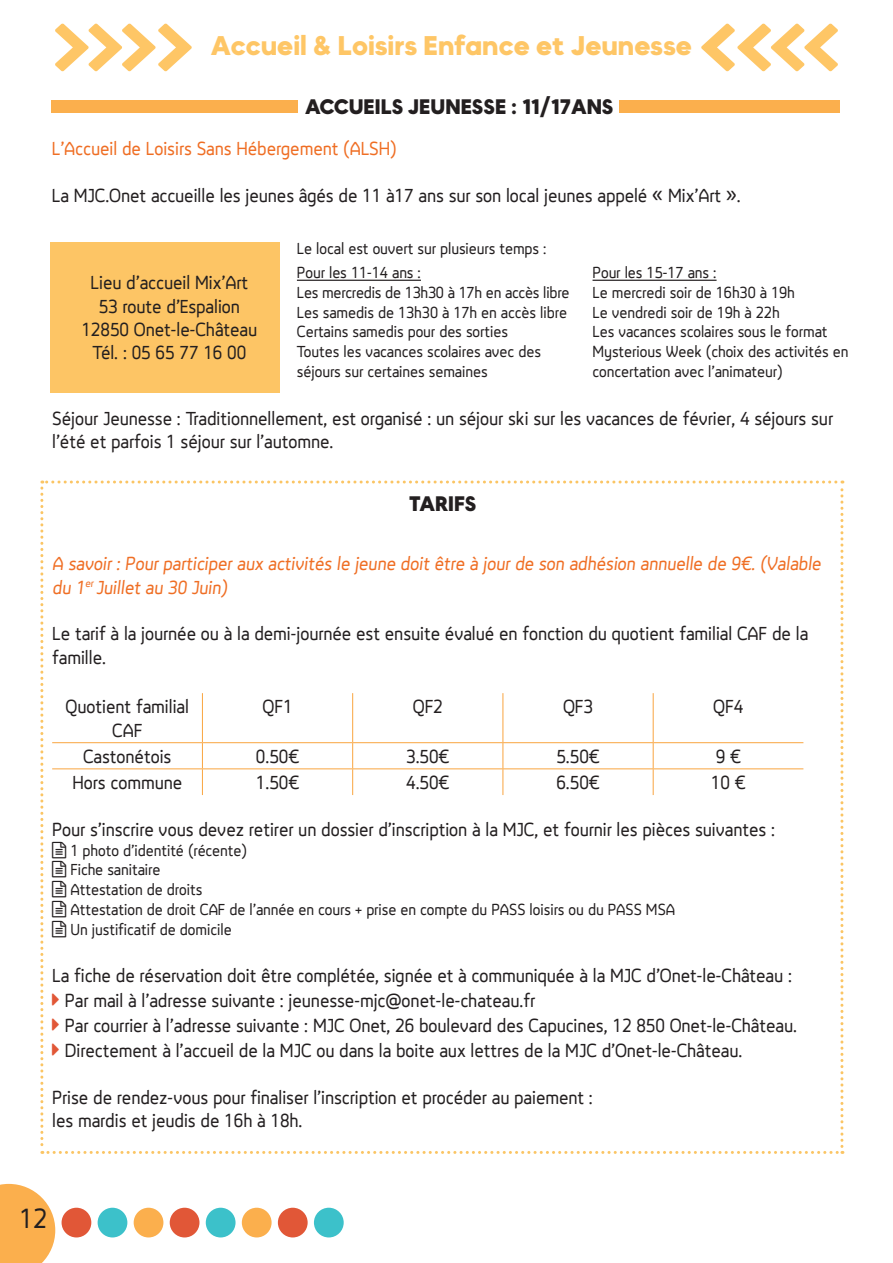
<style>
.page{position:relative;width:893px;height:1263px;background:#fff}
.page>*{position:absolute;margin:0;border:0;box-sizing:border-box;transform-origin:0 0}
.t1{font:28.5px "LT Reponse";color:#231f20}
.t2{font:700 27px "MADE Okine Sans PERSONALUSE";color:#fec666}
.t3{font:700 21px "MADE Okine Sans PERSONALUSE";color:#231f20}
.t4{font:19.5px/23.4px "LT Reponse";color:#231f20}
.t5{font:19.5px/23.4px "LT Reponse";color:#ef6e24}
.t6{font:16.5px/19.8px "LT Reponse";color:#231f20}
</style>
<div class="page">
<svg style="left:0;top:1184px;width:55px;height:79px;background:#fbb964"></svg>
<div style="left:134px;top:1208px;width:29px;height:29px;background:#fbaf4d;border-radius:50%"></div>
<div style="left:242px;top:1208px;width:30px;height:29px;background:#fbaf4d;border-radius:50%"></div>
<div style="left:62px;top:1208px;width:29px;height:29px;background:#e15737;border-radius:50%"></div>
<div style="left:170px;top:1208px;width:29px;height:29px;background:#e15737;border-radius:50%"></div>
<div style="left:278px;top:1208px;width:30px;height:29px;background:#e15737;border-radius:50%"></div>
<div style="left:98px;top:1208px;width:29px;height:29px;background:#3cc1ca;border-radius:50%"></div>
<div style="left:206px;top:1208px;width:30px;height:29px;background:#3cc1ca;border-radius:50%"></div>
<div style="left:314px;top:1208px;width:30px;height:29px;background:#3cc1ca;border-radius:50%"></div>
<div style="left:51px;top:100px;width:247px;height:13px;background:#fbaf4d"></div>
<div style="left:619px;top:100px;width:221px;height:13px;background:#fbaf4d"></div>
<div style="left:50px;top:242px;width:230px;height:151px;background:#fdc565"></div>
<hr style="left:297px;top:280px;width:124px;height:1px;background:#231f20">
<hr style="left:592px;top:280px;width:125px;height:1px;background:#231f20">
<svg style="left:55px;top:24px;width:137px;height:47px"></svg>
<svg style="left:701px;top:24px;width:137px;height:47px"></svg>
<svg style="left:40px;top:480px;width:803px;height:674px"></svg>
<h2 class="t2" style="left:211px;top:28px;width:483px">Accueil &amp; Loisirs Enfance et Jeunesse</h2>
<p class="t3" style="left:305px;top:94px;width:310px">ACCUEILS JEUNESSE : 11/17ANS</p>
<p class="t5" style="left:52px;top:136px;width:346px">L’Accueil de Loisirs Sans Hébergement (ALSH)</p>
<p class="t4" style="left:52px;top:183px;width:690px">La MJC.Onet accueille les jeunes âgés de 11 à17 ans sur son local jeunes appelé « Mix’Art ».</p>
<p class="t4" style="left:81px;top:271px;width:177px;text-align:center">Lieu d’accueil Mix’Art<br>53 route d’Espalion<br>12850 Onet-le-Château<br>Tél. : 05 65 77 16 00</p>
<p class="t6" style="left:297px;top:236px;width:251px;line-height:24px">Le local est ouvert sur plusieurs temps :<br>Pour les 11-14 ans :</p>
<p class="t6" style="left:297px;top:282px;width:274px">Les mercredis de 13h30 à 17h en accès libre Les samedis de 13h30 à 17h en accès libre Certains samedis pour des sorties<br>Toutes les vacances scolaires avec des séjours sur certaines semaines</p>
<p class="t6" style="left:592px;top:262px;width:257px">Pour les 15-17 ans :<br>Le mercredi soir de 16h30 à 19h<br>Le vendredi soir de 19h à 22h<br>Les vacances scolaires sous le format<br>Mysterious Week (choix des activités en concertation avec l’animateur)</p>
<p class="t4" style="left:52px;top:406px;width:782px">Séjour Jeunesse : Traditionnellement, est organisé : un séjour ski sur les vacances de février, 4 séjours sur l’été et parfois 1 séjour sur l’automne.</p>
<p class="t3" style="left:409px;top:490px;width:69px">TARIFS</p>
<p class="t5" style="left:52px;top:552px;width:774px">A savoir : Pour participer aux activités le jeune doit être à jour de son adhésion annuelle de 9€. (Valable du 1<sup>er</sup> Juillet au 30 Juin)</p>
<p class="t4" style="left:52px;top:622px;width:757px">Le tarif à la journée ou à la demi-journée est ensuite évalué en fonction du quotient familial CAF de la famille.</p>
<p class="t4" style="left:66px;top:695px;width:125px;text-align:center">Quotient familial<br>CAF</p>
<p class="t4" style="left:263px;top:695px;width:31px">QF1</p>
<p class="t4" style="left:413px;top:695px;width:31px">QF2</p>
<p class="t4" style="left:563px;top:695px;width:31px">QF3</p>
<p class="t4" style="left:713px;top:695px;width:31px">QF4</p>
<p class="t4" style="left:83px;top:744px;width:90px">Castonétois</p>
<p class="t4" style="left:256px;top:744px;width:45px">0.50€</p>
<p class="t4" style="left:406px;top:744px;width:45px">3.50€</p>
<p class="t4" style="left:556px;top:744px;width:45px">5.50€</p>
<p class="t4" style="left:716px;top:744px;width:27px">9 €</p>
<p class="t4" style="left:72px;top:771px;width:111px">Hors commune</p>
<p class="t4" style="left:256px;top:771px;width:45px">1.50€</p>
<p class="t4" style="left:406px;top:771px;width:45px">4.50€</p>
<p class="t4" style="left:556px;top:771px;width:45px">6.50€</p>
<p class="t4" style="left:711px;top:771px;width:36px">10 €</p>
<p class="t4" style="left:52px;top:817px;width:724px">Pour s’inscrire vous devez retirer un dossier d’inscription à la MJC, et fournir les pièces suivantes :</p>
<p class="t6" style="left:70px;top:840px;width:606px">1 photo d’identité (récente)<br>Fiche sanitaire<br>Attestation de droits<br>Attestation de droit CAF de l’année en cours + prise en compte du PASS loisirs ou du PASS MSA Un justificatif de domicile</p>
<p class="t4" style="left:65px;top:962px;width:733px;line-height:25.2px;text-indent:-13px">La fiche de réservation doit être complétée, signée et à communiquée à la MJC d’Onet-le-Château :<br>Par mail à l’adresse suivante : jeunesse-mjc@onet-le-chateau.fr<br>Par courrier à l’adresse suivante : MJC Onet, 26 boulevard des Capucines, 12 850 Onet-le-Château.<br>Directement à l’accueil de la MJC ou dans la boite aux lettres de la MJC d’Onet-le-Château.</p>
<p class="t4" style="left:52px;top:1086px;width:542px">Prise de rendez-vous pour finaliser l’inscription et procéder au paiement : les mardis et jeudis de 16h à 18h.</p>
<h1 class="t1" style="left:19px;top:1198px;width:29px">12</h1>
</div>
